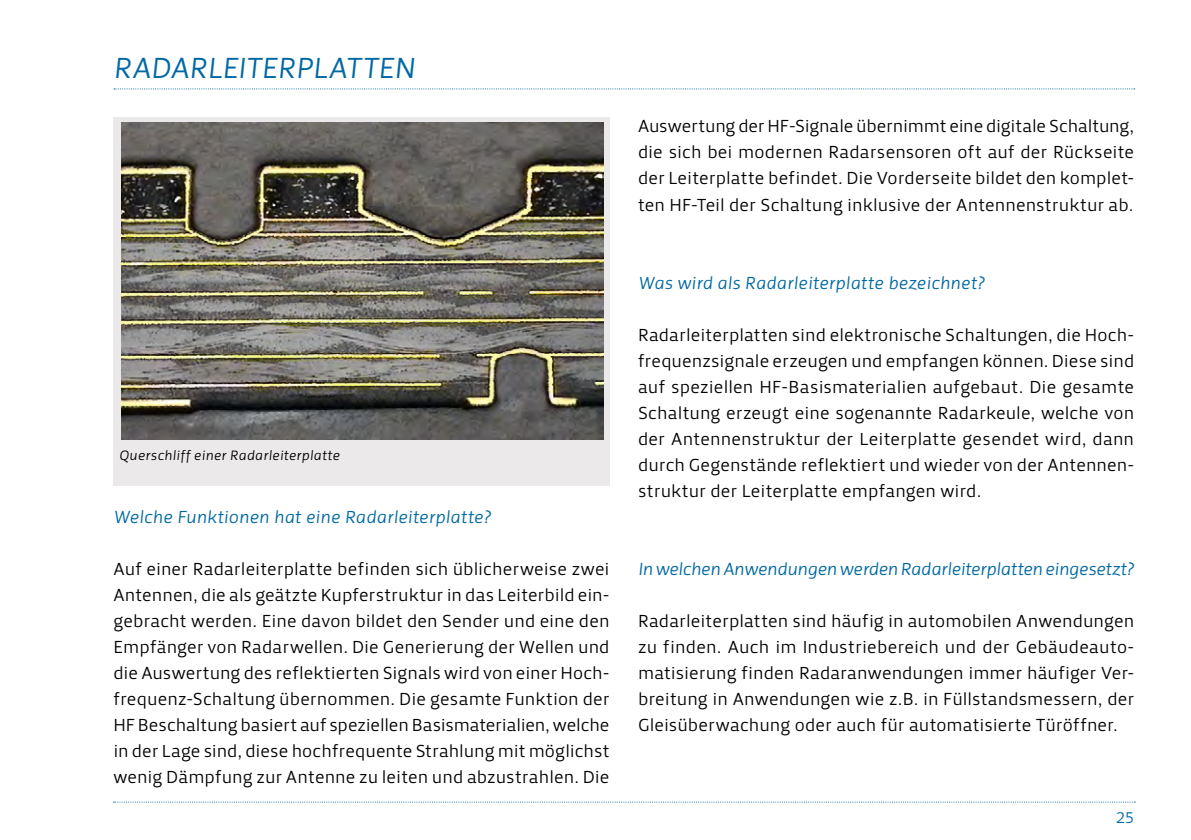
<style>
.page{position:relative;width:1191px;height:840px;background:#fff}
.page>*{position:absolute;margin:0;border:0;box-sizing:border-box;transform-origin:0 0}
.Überschrift{font:italic 30px "Priva Pro One";letter-spacing:-.005em;color:#0069a4}
.t1{font:18px/26px "Priva Pro One";color:#000;text-align:justify}
.Frage{font:italic 18px "Priva Pro One";letter-spacing:-.015em;color:#0069a4}
.t2{font:16px "Priva Pro One";color:#0069a4}
.Bildunterschrift{font:italic 14px "Priva Pro One";color:#000}
</style>
<div class="page">
<svg style="left:113px;top:801px;width:1022px;height:1px"></svg>
<svg style="left:114px;top:88px;width:1020px;height:1px"></svg>
<div style="left:113px;top:117px;width:496px;height:368px;background:#ebe9ea"></div>
<img style="left:121px;top:123px;width:482px;height:316px">
<p class="Überschrift" style="left:114px;top:49px;width:303px">RADARLEITERPLATTEN</p>
<p class="Bildunterschrift" style="left:119px;top:446px;width:222px">Querschliff einer Radarleiterplatte</p>
<p class="Frage" style="left:113px;top:505px;width:379px">Welche Funktionen hat eine Radarleiterplatte?</p>
<p class="t1" style="left:113px;top:555px;width:498px">Auf einer Radarleiterplatte befinden sich üblicherweise zwei Antennen, die als geätzte Kupferstruktur in das Leiterbild ein&shy;gebracht werden. Eine davon bildet den Sender und eine den Empfänger von Radarwellen. Die Generierung der Wellen und die Auswertung des reflektierten Signals wird von einer Hoch&shy;frequenz-Schaltung übernommen. Die gesamte Funktion der HF Beschaltung basiert auf speziellen Basismaterialien, welche in der Lage sind, diese hochfrequente Strahlung mit möglichst wenig Dämpfung zur Antenne zu leiten und abzustrahlen. Die</p>
<p class="t1" style="left:638px;top:113px;width:498px">Auswertung der HF-Signale übernimmt eine digitale Schaltung, die sich bei modernen Radarsensoren oft auf der Rückseite der Leiterplatte befindet. Die Vorderseite bildet den komplet&shy;ten HF-Teil der Schaltung inklusive der Antennenstruktur ab.</p>
<p class="Frage" style="left:638px;top:271px;width:348px">Was wird als Radarleiterplatte bezeichnet?</p>
<p class="t1" style="left:638px;top:321px;width:498px">Radarleiterplatten sind elektronische Schaltungen, die Hoch&shy;frequenzsignale erzeugen und empfangen können. Diese sind auf speziellen HF-Basismaterialien aufgebaut. Die gesamte Schaltung erzeugt eine sogenannte Radarkeule, welche von der Antennenstruktur der Leiterplatte gesendet wird, dann durch Gegenstände reflektiert und wieder von der Antennen&shy;struktur der Leiterplatte empfangen wird.</p>
<p class="Frage" style="left:638px;top:557px;width:498px">In welchen Anwendungen werden Radarleiterplatten eingesetzt?</p>
<p class="t1" style="left:638px;top:607px;width:498px">Radarleiterplatten sind häufig in automobilen Anwendungen zu finden. Auch im Industriebereich und der Gebäudeauto&shy;matisierung finden Radaranwendungen immer häufiger Ver&shy;breitung in Anwendungen wie z.B. in Füllstandsmessern, der Gleisüberwachung oder auch für automatisierte Türöffner.</p>
<p class="t2" style="left:1116px;top:807px;width:20px">25</p>
</div>
